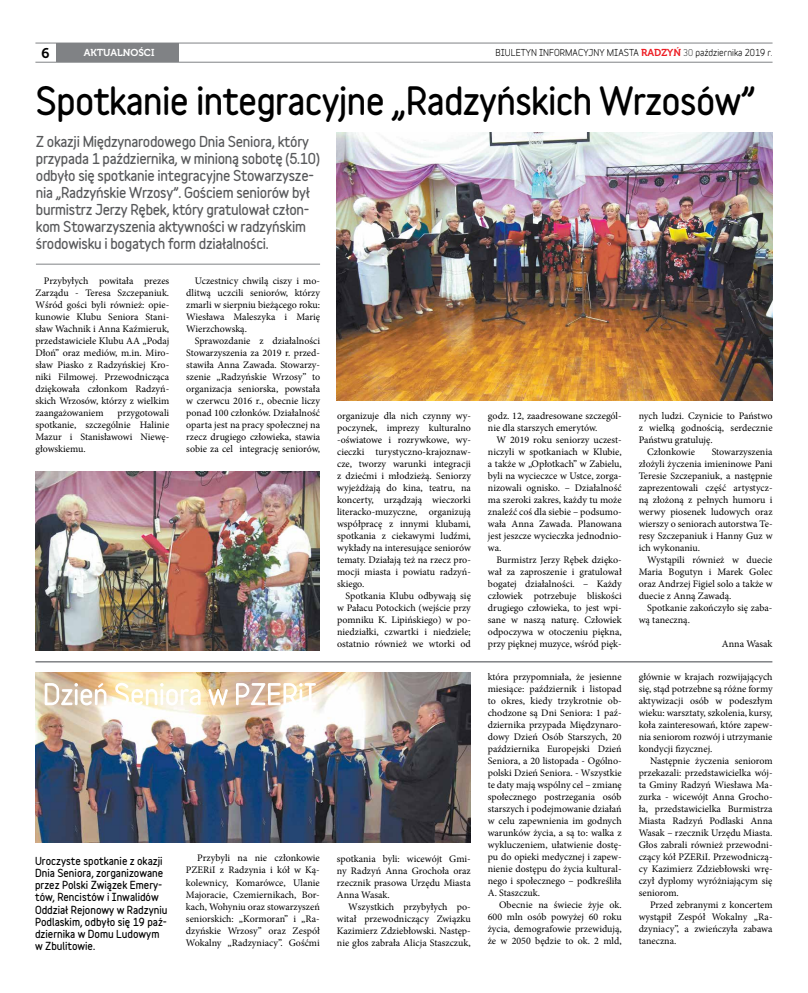
<style>
.page{position:relative;width:808px;height:993px;background:#fff}
.page>*{position:absolute;margin:0;border:0;box-sizing:border-box;transform-origin:0 0}
.t1{font:900 35px "Variable";letter-spacing:-.02em;color:#000}
.t2{font:14px "Museo 700";color:#000}
.t3{font:900 13.5px/17px "Variable";letter-spacing:-.02em;color:#58595b}
.t4{font:10px/12px "Minion Pro";color:#000;text-align:justify}
.t5{font:900 10px/12.2px "Variable";color:#000}
.t6{font:10px "Museo 700";color:#fff}
.t7{font:700 9px "Variable";color:#000}
.s1{font-family:"Museo 700";font-weight:400;font-size:10px;color:#ed1d24}
.s2{font-weight:400}
</style>
<div class="page">
<hr style="left:35px;top:43px;width:737px;height:1px;background:#808285">
<hr style="left:35px;top:62px;width:737px;height:1px;background:#808285">
<div style="left:56px;top:43px;width:123px;height:19px;background:#808285"></div>
<img style="left:35px;top:672px;width:435px;height:170px">
<img style="left:35px;top:471px;width:284px;height:179px">
<img style="left:337px;top:133px;width:435px;height:267px">
<hr style="left:35px;top:660px;width:737px;height:2px;background:#808285">
<svg style="left:45px;top:682px;width:271px;height:23px"></svg>
<hr style="left:36px;top:264px;width:284px;height:1px;background:#808285">
<h2 class="t2" style="left:42px;top:45px;width:10px">6</h2>
<p class="t6" style="left:84px;top:47px;width:8px">AKTUALNOŚCI</p>
<p class="t7" style="left:495px;top:45px;width:278px">BIULETYN INFORMACYJNY MIASTA <span class="s1">RADZYŃ</span> <span class="s2">30</span> października 2019 r.</p>
<h1 class="t1" style="left:35px;top:73px;width:722px">Spotkanie integracyjne „Radzyńskich Wrzosów”</h1>
<p class="t3" style="left:36px;top:132px;width:285px">Z okazji Międzynarodowego Dnia Seniora, który przypada 1 października, w minioną sobotę (5.10) odbyło się spotkanie integracyjne Stowarzysze&shy;nia „Radzyńskie Wrzosy”. Gościem seniorów był burmistrz Jerzy Rębek, który gratulował człon&shy;kom Stowarzyszenia aktywności w radzyńskim środowisku i bogatych form działalności.</p>
<p class="t4" style="left:35px;top:275px;width:135px;text-indent:8px">Przybyłych powitała prezes Zarządu - Teresa Szczepaniuk.<br>Wśród gości byli również: opie&shy;kunowie Klubu Seniora Stani&shy;sław Wachnik i Anna Kaźmieruk, przedstawiciele Klubu AA „Podaj Dłoń” oraz mediów, m.in. Miro&shy;sław Piasko z Radzyńskiej Kro&shy;niki Filmowej. Przewodnicząca dziękowała członkom Radzyń&shy;skich Wrzosów, którzy z wielkim zaangażowaniem</p>
<p class="t4" style="left:35px;top:407px;width:135px;text-indent:82px">przygotowali spotkanie, szczególnie Halinie Mazur i Stanisławowi Niewę&shy;głowskiemu.</p>
<p class="t4" style="left:186px;top:275px;width:135px;text-indent:8px">Uczestnicy chwilą ciszy i mo&shy;dlitwą uczcili seniorów, którzy zmarli w sierpniu bieżącego roku:<br>Wiesława Maleszyka i Marię Wierzchowską.</p>
<p class="t4" style="left:186px;top:335px;width:135px;text-indent:8px">Sprawozdanie z działalności Stowarzyszenia za 2019 r. przed&shy;stawiła Anna Zawada. Stowarzy&shy;szenie „Radzyńskie Wrzosy” to organizacja seniorska, powstała w czerwcu 2016 r., obecnie liczy ponad 100 członków. Działalność oparta jest na pracy społecznej na rzecz drugiego człowieka, stawia sobie za cel integrację seniorów,</p>
<p class="t4" style="left:337px;top:410px;width:135px">organizuje dla nich czynny wy&shy;poczynek, imprezy kulturalno -oświatowe i rozrywkowe, wy&shy;cieczki turystyczno-krajoznaw&shy;cze, tworzy warunki integracji z dziećmi i młodzieżą. Seniorzy wyjeżdżają do kina, teatru, na koncerty, urządzają wieczorki literacko-muzyczne, organizują współpracę z innymi klubami, spotkania z ciekawymi ludźmi, wykłady na interesujące seniorów tematy. Działają też na rzecz pro&shy;mocji miasta i powiatu radzyń&shy;skiego.</p>
<p class="t4" style="left:337px;top:590px;width:135px;text-indent:8px">Spotkania Klubu odbywają się w Pałacu Potockich (wejście przy pomniku K. Lipińskiego) w po&shy;niedziałki, czwartki i niedziele; ostatnio również we wtorki od</p>
<p class="t5" style="left:35px;top:854px;width:134px">Uroczyste spotkanie z okazji<br>Dnia Seniora, zorganizowane przez Polski Związek Emery&shy;tów, Rencistów i Inwalidów<br>Oddział Rejonowy w Radzyniu<br>Podlaskim, odbyło się 19 paź&shy;dziernika w Domu Ludowym w Zbulitowie.</p>
<p class="t4" style="left:186px;top:852px;width:135px;text-indent:11px">Przybyli na nie członkowie PZERiI z Radzynia i kół w Ką&shy;kolewnicy, Komarówce, Ulanie Majoracie, Czemiernikach, Bor&shy;kach, Wohyniu oraz stowarzyszeń seniorskich: „Kormoran” i „Ra&shy;dzyńskie Wrzosy” oraz Zespół Wokalny „Radzyniacy”. Gośćmi</p>
<p class="t4" style="left:337px;top:852px;width:135px">spotkania byli: wicewójt Gmi&shy;ny Radzyń Anna Grochoła oraz rzecznik prasowa Urzędu Miasta Anna Wasak.</p>
<p class="t4" style="left:337px;top:900px;width:135px;text-indent:11px">Wszystkich przybyłych po&shy;witał przewodniczący Związku Kazimierz Zdziebłowski. Następ&shy;nie głos zabrała Alicja Staszczuk,</p>
<p class="t4" style="left:488px;top:410px;width:135px">godz. 12, zaadresowane szczegól&shy;nie dla starszych emerytów.</p>
<p class="t4" style="left:488px;top:434px;width:135px;text-indent:8px">W 2019 roku seniorzy uczest&shy;niczyli w spotkaniach w Klubie, a także w „Opłotkach” w Zabielu, byli na wycieczce w Ustce, zorga&shy;nizowali ognisko. – Działalność ma szeroki zakres, każdy tu może znaleźć coś dla siebie – podsumo&shy;wała Anna Zawada. Planowana jest jeszcze wycieczka jednodnio&shy;wa.</p>
<p class="t4" style="left:488px;top:554px;width:135px;text-indent:8px">Burmistrz Jerzy Rębek dzięko&shy;wał za zaproszenie i gratulował bogatej działalności. – Każdy człowiek potrzebuje bliskości drugiego człowieka, to jest wpi&shy;sane w naszą naturę. Człowiek odpoczywa w otoczeniu piękna, przy pięknej muzyce, wśród pięk-</p>
<p class="t4" style="left:488px;top:670px;width:135px">która przypomniała, że jesienne miesiące: październik i listopad to okres, kiedy trzykrotnie ob&shy;chodzone są Dni Seniora: 1 paź&shy;dziernika przypada Międzynaro&shy;dowy Dzień Osób Starszych, 20 października Europejski Dzień Seniora, a 20 listopada - Ogólno&shy;polski Dzień Seniora. - Wszystkie te daty mają wspólny cel – zmianę społecznego postrzegania osób starszych i podejmowanie działań w celu zapewnienia im godnych warunków życia, a są to: walka z wykluczeniem, ułatwienie dostę&shy;pu do opieki medycznej i zapew&shy;nienie dostępu do życia kultural&shy;nego i społecznego – podkreśliła A. Staszczuk.</p>
<p class="t4" style="left:488px;top:898px;width:135px;text-indent:11px">Obecnie na świecie żyje ok.<br>600 mln osób powyżej 60 roku życia, demografowie przewidują, że w 2050 będzie to ok. 2 mld,</p>
<p class="t4" style="left:639px;top:410px;width:135px">nych ludzi. Czynicie to Państwo</p>
<p class="t4" style="left:639px;top:422px;width:135px">z wielką godnością, serdecznie</p>
<p class="t4" style="left:639px;top:434px;width:75px">Państwu gratuluję.</p>
<p class="t4" style="left:647px;top:446px;width:49px">Członkowie</p>
<p class="t4" style="left:639px;top:446px;width:135px;text-indent:73px">Stowarzyszenia złożyli życzenia imieninowe Pani Teresie Szczepaniuk, a następnie zaprezentowali część artystycz&shy;ną złożoną z pełnych humoru i werwy piosenek ludowych oraz wierszy o seniorach autorstwa Te&shy;resy Szczepaniuk i Hanny Guz w ich wykonaniu.</p>
<p class="t4" style="left:639px;top:554px;width:135px;text-indent:8px">Wystąpili również w duecie Maria Bogutyn i Marek Golec oraz Andrzej Figiel solo a także w duecie z Anną Zawadą.</p>
<p class="t4" style="left:639px;top:602px;width:135px;text-indent:8px">Spotkanie zakończyło się zaba&shy;wą taneczną.</p>
<p class="t4" style="left:722px;top:638px;width:52px">Anna Wasak</p>
<p class="t4" style="left:639px;top:670px;width:135px">głównie w krajach rozwijających się, stąd potrzebne są różne formy aktywizacji osób w podeszłym wieku: warsztaty, szkolenia, kursy, koła zainteresowań, które zapew&shy;nia seniorom rozwój i utrzymanie kondycji fizycznej.</p>
<p class="t4" style="left:639px;top:754px;width:135px;text-indent:11px">Następnie życzenia seniorom przekazali: przedstawicielka wój&shy;ta Gminy Radzyń Wiesława Ma&shy;zurka - wicewójt Anna Grocho&shy;ła, przedstawicielka Burmistrza Miasta Radzyń Podlaski Anna Wasak – rzecznik Urzędu Miasta.<br>Głos zabrali również przewodni&shy;czący kół PZERiI. Przewodniczą&shy;cy Kazimierz Zdziebłowski wrę&shy;czył dyplomy wyróżniającym się seniorom.</p>
<p class="t4" style="left:639px;top:898px;width:135px;text-indent:11px">Przed zebranymi z koncertem wystąpił Zespół Wokalny „Ra&shy;dzyniacy”, a zwieńczyła zabawa taneczna.</p>
</div>
